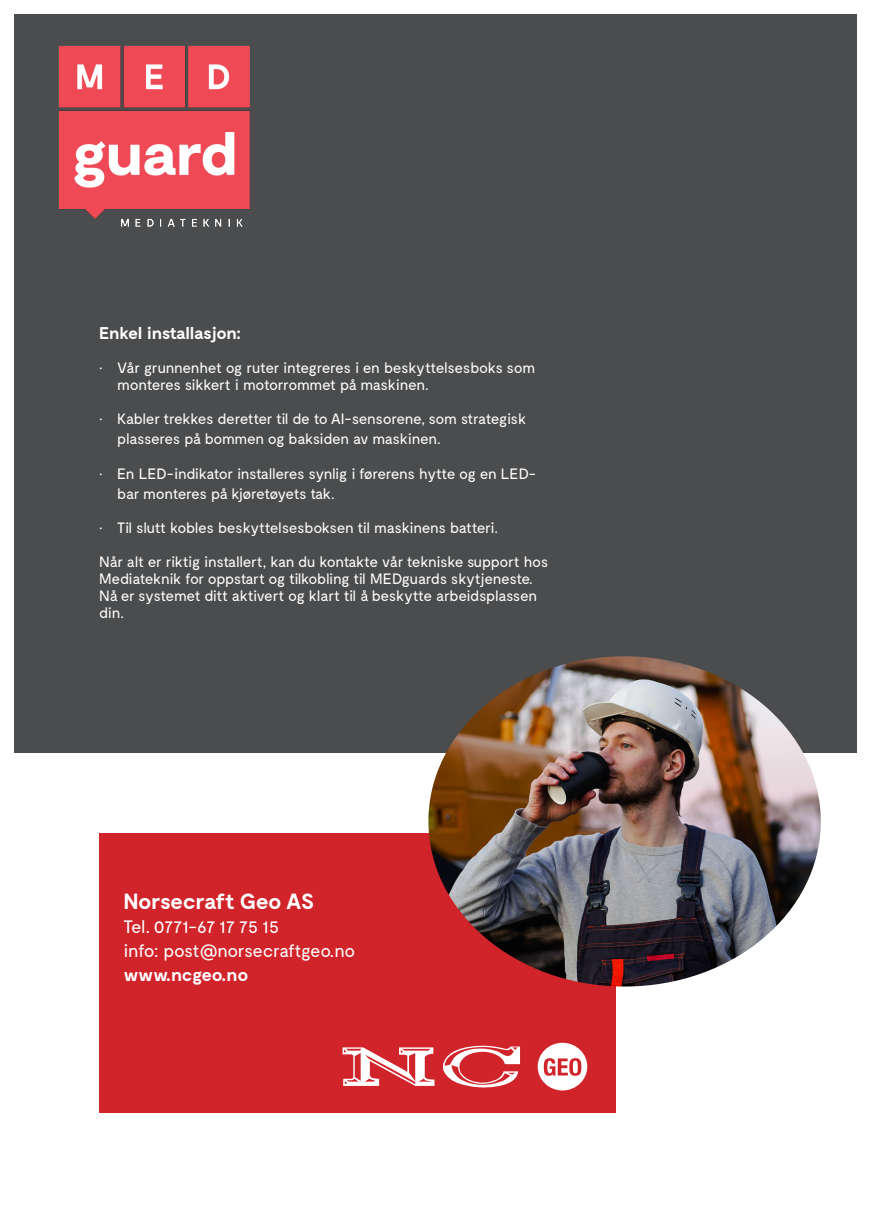
<style>
.page{position:relative;width:871px;height:1219px;background:#fff}
.page>*{position:absolute;margin:0;border:0;box-sizing:border-box;transform-origin:0 0}
.t1{font:700 22px "Moderat";letter-spacing:-.025em;color:#fff}
.t2{font:18px "Moderat";letter-spacing:-.025em;color:#fff}
.t3{font:700 18px "Moderat";letter-spacing:-.02em;color:#fff}
.t4{font:700 17px "Moderat";letter-spacing:-.025em;color:#fff}
.t5{font:15px/17px "Moderat";letter-spacing:-.025em;color:#fff}
</style>
<div class="page">
<div style="left:99px;top:833px;width:516px;height:280px;background:#d1232a"></div>
<div style="left:14px;top:14px;width:842px;height:739px;background:#4b4c4d"></div>
<img style="left:58px;top:45px;width:192px;height:182px">
<img style="left:428px;top:656px;width:392px;height:330px">
<svg style="left:342px;top:1045px;width:178px;height:43px"></svg>
<svg style="left:537px;top:1043px;width:50px;height:47px"></svg>
<p class="t4" style="left:99px;top:323px;width:143px">Enkel installasjon:</p>
<p class="t5" style="left:117px;top:360px;width:419px;text-indent:-18px">• Vår grunnenhet og ruter integreres i en beskyttelsesboks som monteres sikkert i motorrommet på maskinen.</p>
<p class="t5" style="left:117px;top:409px;width:410px;line-height:20px;text-indent:-18px">• Kabler trekkes deretter til de to AI-sensorene, som strategisk plasseres på bommen og baksiden av maskinen.</p>
<p class="t5" style="left:117px;top:464px;width:420px;line-height:20px;text-indent:-18px">• En LED-indikator installeres synlig i førerens hytte og en LED&shy;bar monteres på kjøretøyets tak.</p>
<p class="t5" style="left:99px;top:520px;width:400px">• Til slutt kobles beskyttelsesboksen til maskinens batteri.</p>
<p class="t5" style="left:99px;top:554px;width:450px">Når alt er riktig installert, kan du kontakte vår tekniske support hos</p>
<p class="t5" style="left:99px;top:571px;width:439px">Mediateknik for oppstart og tilkobling til MEDguards skytjeneste.<br>Nå er systemet ditt aktivert og klart til å beskytte arbeidsplassen din.</p>
<p class="t1" style="left:123px;top:889px;width:192px">Norsecraft Geo AS</p>
<p class="t2" style="left:123px;top:916px;width:157px">Tel. 0771-67 17 75 15</p>
<p class="t2" style="left:123px;top:940px;width:233px">info: post@norsecraftgeo.no</p>
<p class="t3" style="left:123px;top:964px;width:126px">www.ncgeo.no</p>
</div>
